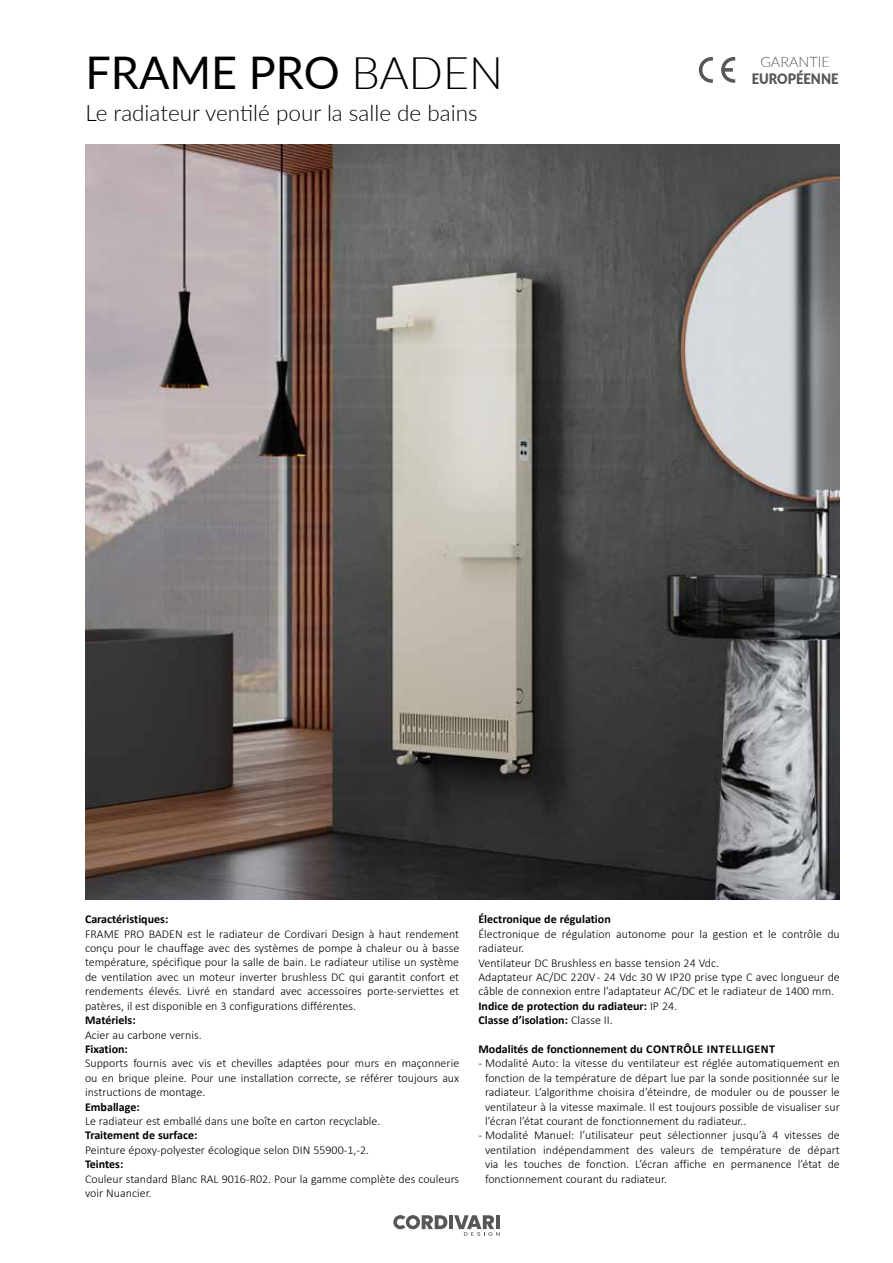
<style>
.page{position:relative;width:893px;height:1263px;background:#fff}
.page>*{position:absolute;margin:0;border:0;box-sizing:border-box;transform-origin:0 0}
.t1{font:45px "Lato";color:#000}
.t2{font:300 22.5px "Lato";color:#000}
.t3{font:900 14.4px "Lato";color:#575756;scale:.9 1}
.t4{font:300 14.4px "Lato";color:#575756}
.t5{font:300 12px/14.4px "Calibri";color:#000;text-align:justify}
.t6{font:700 12px "Calibri";color:#000}
.s1{font-weight:300}
.s2{font-weight:700}
</style>
<div class="page">
<img style="left:85px;top:145px;width:755px;height:754px">
<svg style="left:698px;top:57px;width:37px;height:26px"></svg>
<hr style="left:449px;top:1215px;width:4px;height:14px;background:#575756">
<svg style="left:393px;top:1215px;width:54px;height:14px"></svg>
<svg style="left:454px;top:1215px;width:46px;height:21px"></svg>
<h1 class="t1" style="left:85px;top:41px;width:419px">FRAME PRO <span class="s1">BADEN</span></h1>
<h2 class="t2" style="left:85px;top:97px;width:394px">Le radiateur ventilé pour la salle de bains</h2>
<p class="t4" style="left:760px;top:52px;width:71px">GARANTIE</p>
<p class="t3" style="left:752px;top:68px;width:98px">EUROPÉENNE</p>
<p class="t6" style="left:85px;top:911px;width:85px">Caractéristiques:</p>
<p class="t5" style="left:85px;top:926px;width:376px">FRAME PRO BADEN est le radiateur de Cordivari Design à haut rendement conçu pour le chauffage avec des systèmes de pompe à chaleur ou à basse température, spécifique pour la salle de bain. Le radiateur utilise un système de ventilation avec un moteur inverter brushless DC qui garantit confort et rendements élevés. Livré en standard avec accessoires porte-serviettes et patères, il est disponible en 3 configurations différentes.</p>
<p class="t6" style="left:85px;top:1012px;width:52px">Matériels:</p>
<p class="t5" style="left:85px;top:1027px;width:118px">Acier au carbone vernis.</p>
<p class="t6" style="left:85px;top:1040px;width:44px">Fixation:</p>
<p class="t5" style="left:85px;top:1056px;width:376px">Supports fournis avec vis et chevilles adaptées pour murs en maçonnerie ou en brique pleine. Pour une installation correcte, se référer toujours aux instructions de montage.</p>
<p class="t6" style="left:85px;top:1098px;width:56px">Emballage:</p>
<p class="t5" style="left:85px;top:1113px;width:297px">Le radiateur est emballé dans une boîte en carton recyclable.</p>
<p class="t6" style="left:85px;top:1127px;width:114px">Traitement de surface:</p>
<p class="t5" style="left:85px;top:1142px;width:286px">Peinture époxy-polyester écologique selon DIN 55900-1,-2.</p>
<p class="t6" style="left:85px;top:1156px;width:40px">Teintes:</p>
<p class="t5" style="left:85px;top:1171px;width:376px">Couleur standard Blanc RAL 9016-R02. Pour la gamme complète des couleurs voir Nuancier.</p>
<p class="t6" style="left:478px;top:911px;width:134px">Électronique de régulation</p>
<p class="t5" style="left:478px;top:926px;width:363px;text-align:left">Électronique de régulation autonome pour la gestion et le contrôle du radiateur.<br>Ventilateur DC Brushless en basse tension 24 Vdc.<br>Adaptateur AC/DC 220V - 24 Vdc 30 W IP20 prise type C avec longueur de câble de connexion entre l’adaptateur AC/DC et le radiateur de 1400 mm.<br><span class="s2">Indice de protection du radiateur:</span> IP 24.<br><span class="s2">Classe d’isolation:</span> Classe II.</p>
<p class="t6" style="left:478px;top:1040px;width:298px">Modalités de fonctionnement du CONTRÔLE INTELLIGENT</p>
<p class="t5" style="left:485px;top:1056px;width:356px;text-indent:-7px">- Modalité Auto: la vitesse du ventilateur est réglée automatiquement en fonction de la température de départ lue par la sonde positionnée sur le radiateur. L’algorithme choisira d’éteindre, de moduler ou de pousser le ventilateur à la vitesse maximale. Il est toujours possible de visualiser sur l’écran l’état courant de fonctionnement du radiateur..</p>
<p class="t5" style="left:485px;top:1128px;width:356px;text-indent:-7px">- Modalité Manuel: l’utilisateur peut sélectionner jusqu’à 4 vitesses de ventilation indépendamment des valeurs de température de départ via les touches de fonction. L’écran affiche en permanence l’état de fonctionnement courant du radiateur.</p>
</div>
